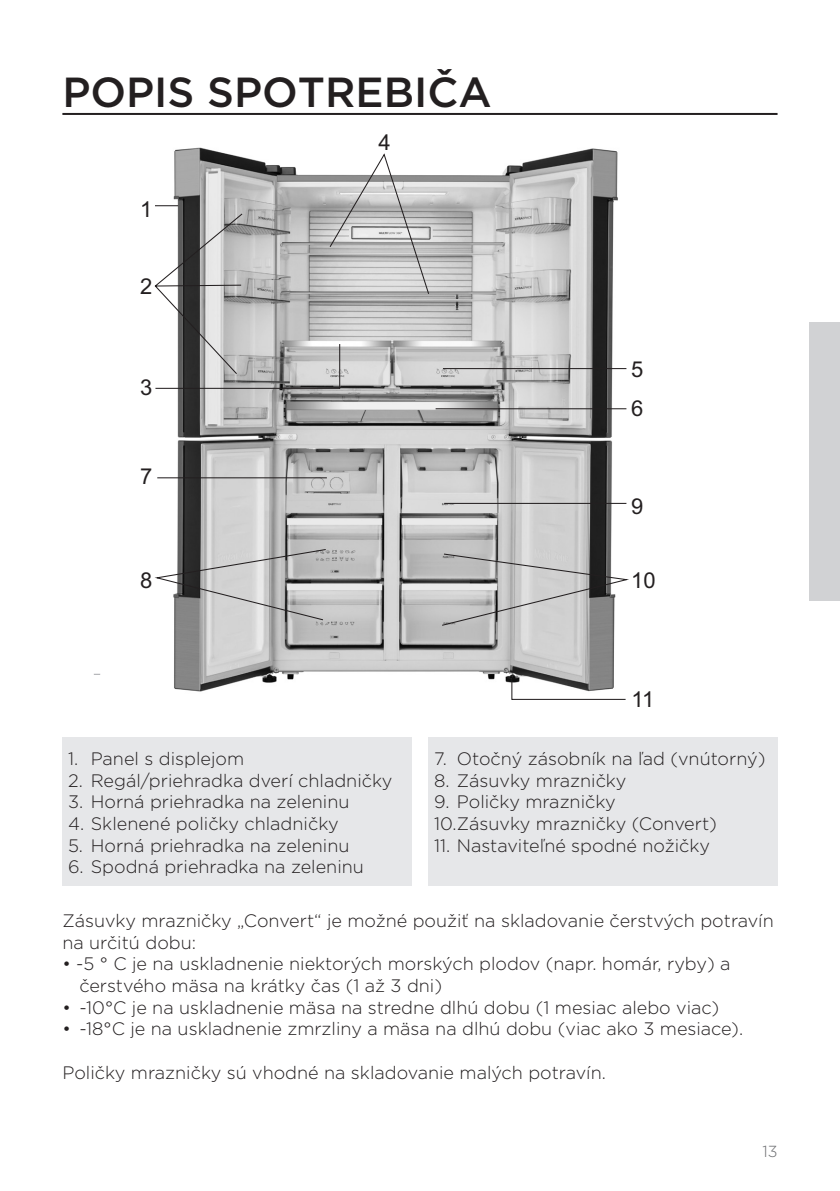
<style>
.page{position:relative;width:840px;height:1191px;background:#fff}
.page>*{position:absolute;margin:0;border:0;box-sizing:border-box;transform-origin:0 0}
.glavni_naslov{font:500 42px "Gotham";color:#231f20}
.t1{font:22px "Arial";color:#231f20}
.seznam{font:300 18px/21.6px "Gotham";color:#231f20}
.seznam_stevilke_opis{font:300 18px "Gotham";color:#231f20}
.t2{font:300 16px "Gotham";color:#6c6d70}
</style>
<div class="page">
<hr style="left:62px;top:113px;width:715px;height:2px;background:#231f20">
<div style="left:808px;top:322px;width:31px;height:279px;background:#d1d2d4"></div>
<img style="left:174px;top:147px;width:443px;height:545px">
<svg style="left:154px;top:152px;width:475px;height:474px"></svg>
<svg style="left:510px;top:680px;width:116px;height:20px"></svg>
<div style="left:62px;top:737px;width:349px;height:149px;background:#e6e7e9"></div>
<div style="left:428px;top:737px;width:349px;height:149px;background:#e6e7e9"></div>
<p class="glavni_naslov" style="left:62px;top:65px;width:430px">POPIS SPOTREBIČA</p>
<p class="t1" style="left:140px;top:197px;width:14px">1</p>
<p class="t1" style="left:140px;top:273px;width:14px">2</p>
<p class="t1" style="left:140px;top:375px;width:14px">3</p>
<p class="t1" style="left:140px;top:464px;width:14px">7</p>
<p class="t1" style="left:140px;top:567px;width:14px">8</p>
<p class="t1" style="left:378px;top:129px;width:14px">4</p>
<p class="seznam_stevilke_opis" style="left:68px;top:747px;width:177px">1. Panel s displejom</p>
<p class="seznam_stevilke_opis" style="left:68px;top:769px;width:326px">2. Regál/priehradka dverí chladničky</p>
<p class="seznam_stevilke_opis" style="left:68px;top:790px;width:283px">3. Horná priehradka na zeleninu</p>
<p class="seznam_stevilke_opis" style="left:68px;top:812px;width:272px">4. Sklenené poličky chladničky</p>
<p class="seznam_stevilke_opis" style="left:68px;top:834px;width:283px">5. Horná priehradka na zeleninu</p>
<p class="seznam_stevilke_opis" style="left:68px;top:855px;width:297px">6. Spodná priehradka na zeleninu</p>
<p class="t1" style="left:630px;top:356px;width:14px">5</p>
<p class="t1" style="left:630px;top:395px;width:14px">6</p>
<p class="t1" style="left:630px;top:493px;width:14px">9</p>
<p class="t1" style="left:630px;top:567px;width:26px">10</p>
<p class="t1" style="left:631px;top:687px;width:24px">11</p>
<p class="seznam_stevilke_opis" style="left:434px;top:747px;width:332px">7. Otočný zásobník na ľad (vnútorný)</p>
<p class="seznam_stevilke_opis" style="left:434px;top:769px;width:194px">8. Zásuvky mrazničky</p>
<p class="seznam_stevilke_opis" style="left:434px;top:790px;width:183px">9. Poličky mrazničky</p>
<p class="seznam_stevilke_opis" style="left:434px;top:812px;width:284px">10.Zásuvky mrazničky (Convert)</p>
<p class="seznam_stevilke_opis" style="left:434px;top:834px;width:277px">11. Nastaviteľné spodné nožičky</p>
<p class="seznam" style="left:62px;top:909px;width:712px">Zásuvky mrazničky „Convert“ je možné použiť na skladovanie čerstvých potravín na určitú dobu:</p>
<p class="seznam" style="left:79px;top:952px;width:652px;text-indent:-17px">• -5 ° C je na uskladnenie niektorých morských plodov (napr. homár, ryby) a čerstvého mäsa na krátky čas (1 až 3 dni)</p>
<p class="seznam" style="left:62px;top:996px;width:658px">• -10°C je na uskladnenie mäsa na stredne dlhú dobu (1 mesiac alebo viac)</p>
<p class="seznam" style="left:62px;top:1017px;width:682px">• -18°C je na uskladnenie zmrzliny a mäsa na dlhú dobu (viac ako 3 mesiace).</p>
<p class="seznam" style="left:62px;top:1060px;width:544px">Poličky mrazničky sú vhodné na skladovanie malých potravín.</p>
<p class="t2" style="left:762px;top:1140px;width:17px">13</p>
</div>
